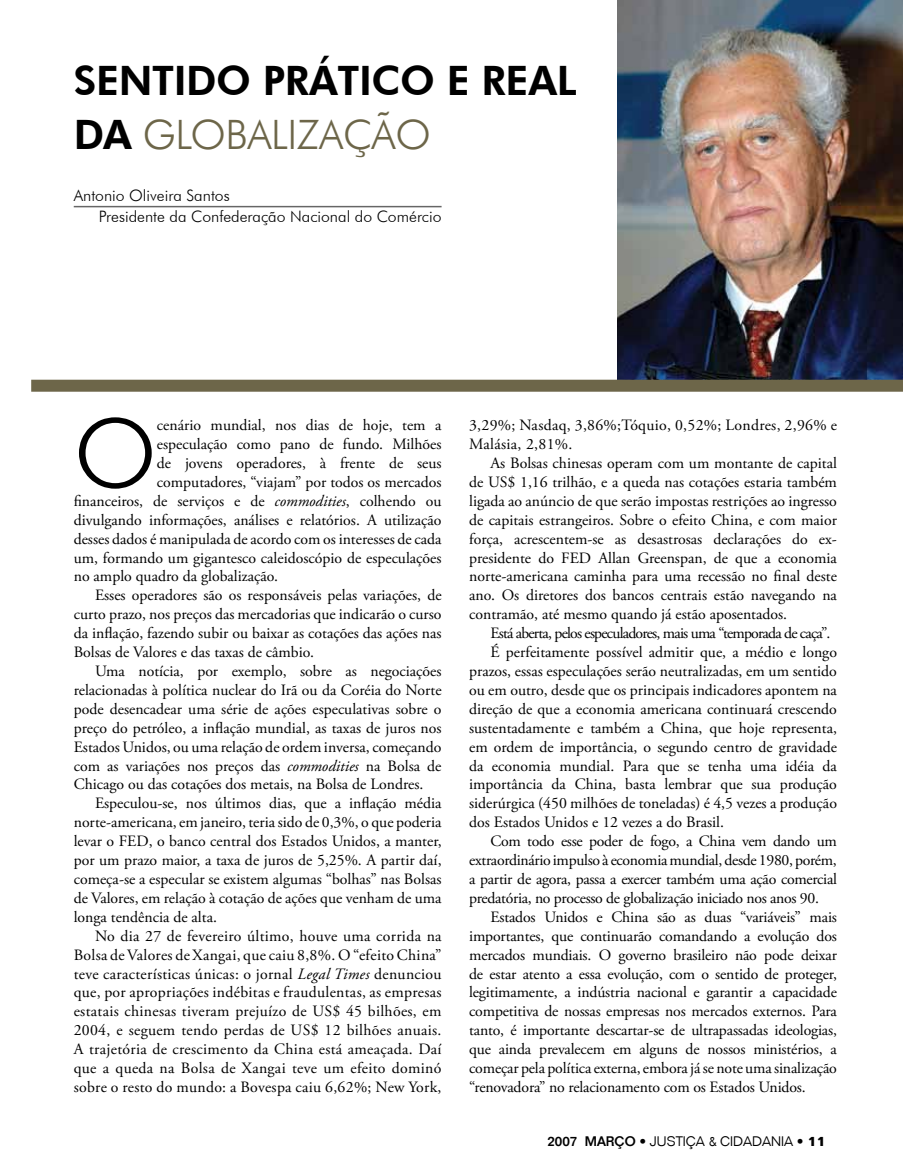
<style>
.page{position:relative;width:903px;height:1169px;background:#fff}
.page>*{position:absolute;margin:0;border:0;box-sizing:border-box;transform-origin:0 0}
.t1{font:300 95.1px "Futura BT";color:#000}
.t2{font:800 40.5px/54px "Futura BT";letter-spacing:-.01em;color:#000}
.t3{font:15.75px/18.9px "Adobe Garamond Pro";color:#000;text-align:justify}
.t4{font:15.75px/18.9px "Adobe Garamond Pro";letter-spacing:.02em;color:#000}
.t5{font:15.75px "Adobe Garamond Pro";letter-spacing:-.02em;color:#000}
.t6{font:300 15.75px/21px "Futura BT";color:#000}
.t7{font:15.75px "Adobe Garamond Pro";letter-spacing:-.05em;color:#000}
.t8{font:300 13.5px "Folio";color:#000}
.s1{font-weight:300;color:#6d6649}
.s2{font-style:italic}
.s3{font-weight:500}
.s4{font-weight:700}
</style>
<div class="page">
<hr style="left:74px;top:206px;width:368px;height:1px;background:#000">
<img style="left:618px;top:0;width:285px;height:380px">
<div style="left:31px;top:380px;width:872px;height:12px;background:#6d6649"></div>
<h2 class="t2" style="left:74px;top:53px;width:505px">SENTIDO PRÁTICO E REAL<br>DA <span class="s1">globalização</span></h2>
<p class="t6" style="left:99px;top:185px;width:344px;text-indent:-25px">Antonio Oliveira Santos<br>Presidente da Confederação Nacional do Comércio</p>
<h1 class="t1" style="left:74px;top:395px;width:85px">O</h1>
<p class="t3" style="left:157px;top:416px;width:286px">cenário mundial, nos dias de hoje, tem a</p>
<p class="t3" style="left:157px;top:435px;width:286px">especulação como pano de fundo. Milhões</p>
<p class="t3" style="left:157px;top:454px;width:286px">de jovens operadores, à frente de seus</p>
<p class="t3" style="left:157px;top:473px;width:286px">computadores, “viajam” por todos os mercados</p>
<p class="t3" style="left:74px;top:492px;width:369px">financeiros, de serviços e de <span class="s2">commodities</span>, colhendo ou</p>
<p class="t3" style="left:74px;top:511px;width:369px">divulgando informações, análises e relatórios. A utilização</p>
<p class="t3" style="left:74px;top:529px;width:369px">desses dados é manipulada de acordo com os interesses de cada</p>
<p class="t3" style="left:74px;top:548px;width:369px">um, formando um gigantesco caleidoscópio de especulações</p>
<p class="t3" style="left:74px;top:567px;width:206px">no amplo quadro da globalização.</p>
<p class="t3" style="left:95px;top:586px;width:348px">Esses operadores são os responsáveis pelas variações, de</p>
<p class="t3" style="left:74px;top:605px;width:369px">curto prazo, nos preços das mercadorias que indicarão o curso</p>
<p class="t3" style="left:74px;top:624px;width:369px">da inflação, fazendo subir ou baixar as cotações das ações nas</p>
<p class="t3" style="left:74px;top:643px;width:242px">Bolsas de Valores e das taxas de câmbio.</p>
<p class="t3" style="left:95px;top:662px;width:348px">Uma notícia, por exemplo, sobre as negociações</p>
<p class="t3" style="left:74px;top:681px;width:369px">relacionadas à política nuclear do Irã ou da Coréia do Norte</p>
<p class="t3" style="left:74px;top:700px;width:369px">pode desencadear uma série de ações especulativas sobre o</p>
<p class="t3" style="left:74px;top:718px;width:369px">preço do petróleo, a inflação mundial, as taxas de juros nos</p>
<p class="t3" style="left:74px;top:737px;width:369px">Estados Unidos, ou uma relação de ordem inversa, começando</p>
<p class="t3" style="left:74px;top:756px;width:369px">com as variações nos preços das <span class="s2">commodities</span> na Bolsa de</p>
<p class="t3" style="left:74px;top:775px;width:351px">Chicago ou das cotações dos metais, na Bolsa de Londres.</p>
<p class="t3" style="left:95px;top:794px;width:348px">Especulou-se, nos últimos dias, que a inflação média</p>
<p class="t3" style="left:74px;top:813px;width:369px">norte-americana, em janeiro, teria sido de 0,3%, o que poderia</p>
<p class="t3" style="left:74px;top:832px;width:369px">levar o FED, o banco central dos Estados Unidos, a manter,</p>
<p class="t3" style="left:74px;top:851px;width:369px">por um prazo maior, a taxa de juros de 5,25%. A partir daí,</p>
<p class="t3" style="left:74px;top:870px;width:369px">começa-se a especular se existem algumas “bolhas” nas Bolsas</p>
<p class="t3" style="left:74px;top:889px;width:369px">de Valores, em relação à cotação de ações que venham de uma</p>
<p class="t3" style="left:74px;top:907px;width:145px">longa tendência de alta.</p>
<p class="t4" style="left:95px;top:926px;width:348px">No dia 27 de fevereiro último, houve uma corrida na</p>
<p class="t4" style="left:74px;top:945px;width:369px">Bolsa de Valores de Xangai, que caiu 8,8%. O “efeito China”</p>
<p class="t4" style="left:74px;top:964px;width:369px">teve características únicas: o jornal <span class="s2">Legal Times</span> denunciou</p>
<p class="t4" style="left:74px;top:983px;width:369px">que, por apropriações indébitas e fraudulentas, as empresas</p>
<p class="t4" style="left:74px;top:1002px;width:369px">estatais chinesas tiveram prejuízo de US$ 45 bilhões, em</p>
<p class="t4" style="left:74px;top:1021px;width:369px">2004, e seguem tendo perdas de US$ 12 bilhões anuais.</p>
<p class="t4" style="left:74px;top:1040px;width:369px">A trajetória de crescimento da China está ameaçada. Daí</p>
<p class="t4" style="left:74px;top:1059px;width:369px">que a queda na Bolsa de Xangai teve um efeito dominó</p>
<p class="t4" style="left:74px;top:1078px;width:369px">sobre o resto do mundo: a Bovespa caiu 6,62%; New York,</p>
<p class="t4" style="left:469px;top:416px;width:369px">3,29%; Nasdaq, 3,86%;Tóquio, 0,52%; Londres, 2,96% e<br>Malásia, 2,81%.</p>
<p class="t3" style="left:469px;top:454px;width:369px;text-indent:21px">As Bolsas chinesas operam com um montante de capital de US$ 1,16 trilhão, e a queda nas cotações estaria também ligada ao anúncio de que serão impostas restrições ao ingresso de capitais estrangeiros. Sobre o efeito China, e com maior força, acrescentem-se as desastrosas declarações do ex&shy;presidente do FED Allan Greenspan, de que a economia norte-americana caminha para uma recessão no final deste ano. Os diretores dos bancos centrais estão navegando na contramão, até mesmo quando já estão aposentados.</p>
<p class="t7" style="left:490px;top:623px;width:342px">Está aberta, pelos especuladores, mais uma “temporada de caça”.</p>
<p class="t3" style="left:490px;top:643px;width:348px">É perfeitamente possível admitir que, a médio e longo</p>
<p class="t3" style="left:469px;top:662px;width:369px">prazos, essas especulações serão neutralizadas, em um sentido</p>
<p class="t3" style="left:469px;top:681px;width:369px">ou em outro, desde que os principais indicadores apontem na</p>
<p class="t3" style="left:469px;top:700px;width:369px">direção de que a economia americana continuará crescendo</p>
<p class="t3" style="left:469px;top:718px;width:369px">sustentadamente e também a China, que hoje representa,</p>
<p class="t3" style="left:469px;top:737px;width:369px">em ordem de importância, o segundo centro de gravidade</p>
<p class="t3" style="left:469px;top:756px;width:369px">da economia mundial. Para que se tenha uma idéia da</p>
<p class="t3" style="left:469px;top:775px;width:369px">importância da China, basta lembrar que sua produção</p>
<p class="t3" style="left:469px;top:794px;width:369px">siderúrgica (450 milhões de toneladas) é 4,5 vezes a produção</p>
<p class="t3" style="left:469px;top:813px;width:256px">dos Estados Unidos e 12 vezes a do Brasil.</p>
<p class="t5" style="left:490px;top:831px;width:348px">Com todo esse poder de fogo, a China vem dando um</p>
<p class="t5" style="left:469px;top:850px;width:369px">extraordinário impulso à economia mundial, desde 1980, porém,</p>
<p class="t5" style="left:469px;top:869px;width:369px">a partir de agora, passa a exercer também uma ação comercial</p>
<p class="t5" style="left:469px;top:888px;width:351px">predatória, no processo de globalização iniciado nos anos 90.</p>
<p class="t3" style="left:490px;top:907px;width:348px">Estados Unidos e China são as duas “variáveis” mais</p>
<p class="t3" style="left:469px;top:926px;width:369px">importantes, que continuarão comandando a evolução dos</p>
<p class="t3" style="left:469px;top:945px;width:369px">mercados mundiais. O governo brasileiro não pode deixar</p>
<p class="t3" style="left:469px;top:964px;width:369px">de estar atento a essa evolução, com o sentido de proteger,</p>
<p class="t3" style="left:469px;top:983px;width:369px">legitimamente, a indústria nacional e garantir a capacidade</p>
<p class="t3" style="left:469px;top:1002px;width:369px">competitiva de nossas empresas nos mercados externos. Para</p>
<p class="t3" style="left:469px;top:1021px;width:369px">tanto, é importante descartar-se de ultrapassadas ideologias,</p>
<p class="t3" style="left:469px;top:1040px;width:369px">que ainda prevalecem em alguns de nossos ministérios, a</p>
<p class="t3" style="left:469px;top:1059px;width:369px">começar pela política externa, embora já se note uma sinalização</p>
<p class="t3" style="left:469px;top:1078px;width:338px">“renovadora” no relacionamento com os Estados Unidos.</p>
<p class="t8" style="left:547px;top:1132px;width:280px"><span class="s3">2007 MARÇO</span> • JUSTIÇA &amp; CIDADANIA • <span class="s4">11</span></p>
</div>
